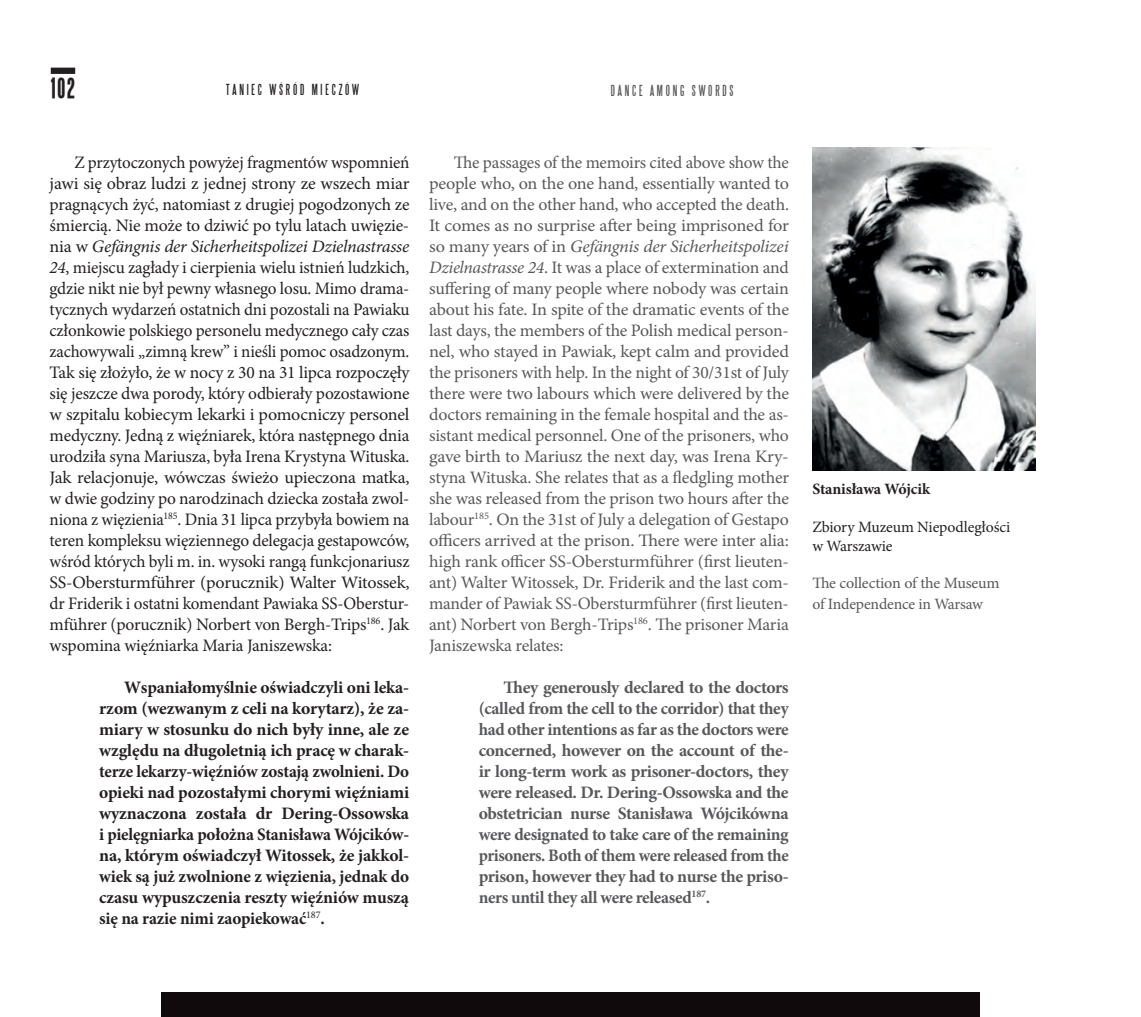
<style>
.page{position:relative;width:1141px;height:1017px;background:#fff}
.page>*{position:absolute;margin:0;border:0;box-sizing:border-box;transform-origin:0 0}
.t1{font:700 25.2px "Steelfish";color:#231f20}
.Bodytext{font:17.5px/21px "Minion Pro";letter-spacing:-.01em;color:#231f20;text-align:justify}
.Bodytext_ENG{font:17.5px/21px "Minion Pro";letter-spacing:-.01em;color:#57585a;text-align:justify}
.cytaty{font:700 17.5px/21px "Minion Pro";letter-spacing:-.01em;color:#231f20;text-align:justify}
.cytaty_ENG{font:700 17.5px/21px "Minion Pro";letter-spacing:-.02em;color:#57585a;text-align:justify}
.Bodytext_ENG-2{font:15.75px/21px "Minion Pro";letter-spacing:-.01em;color:#57585a}
.podpis_foto{font:15.75px/18.9px "Minion Pro";letter-spacing:-.005em;color:#231f20}
.podpis_foto-2{font:700 15.75px "Minion Pro";letter-spacing:-.005em;color:#231f20}
.t2{font:14px "Steelfish";letter-spacing:.2em;color:#231f20}
.t3{font:14px "Steelfish";letter-spacing:.2em;color:#57585a}
.s1{font-style:italic}
</style>
<div class="page">
<div style="left:51px;top:68px;width:24px;height:6px;background:#231f20"></div>
<div style="left:161px;top:992px;width:819px;height:25px;background:#110a0c"></div>
<img style="left:812px;top:148px;width:224px;height:322px">
<h1 class="t1" style="left:51px;top:74px;width:26px">102</h1>
<p class="t2" style="left:226px;top:82px;width:134px">TANIEC WŚRÓD MIECZÓW</p>
<p class="t3" style="left:611px;top:83px;width:124px">DANCE AMONG SWORDS</p>
<p class="Bodytext" style="left:50px;top:152px;width:361px;text-indent:25px">Z przytoczonych powyżej fragmentów wspomnień jawi się obraz ludzi z jednej strony ze wszech miar pragnących żyć, natomiast z drugiej pogodzonych ze śmiercią. Nie może to dziwić po tylu latach uwięzie&shy;nia w <span class="s1">Gefängnis der Sicherheitspolizei Dzielnastrasse 24</span>, miejscu zagłady i cierpienia wielu istnień ludzkich, gdzie nikt nie był pewny własnego losu. Mimo drama&shy;tycznych wydarzeń ostatnich dni pozostali na Pawiaku członkowie polskiego personelu medycznego cały czas zachowywali „zimną krew” i nieśli pomoc osadzonym.<br>Tak się złożyło, że w nocy z 30 na 31 lipca rozpoczęły się jeszcze dwa porody, który odbierały pozostawione w szpitalu kobiecym lekarki i pomocniczy personel medyczny. Jedną z więźniarek, która następnego dnia urodziła syna Mariusza, była Irena Krystyna Wituska.<br>Jak relacjonuje, wówczas świeżo upieczona matka, w dwie godziny po narodzinach dziecka została zwol&shy;niona z więzienia<sup>185</sup>. Dnia 31 lipca przybyła bowiem na teren kompleksu więziennego delegacja gestapowców, wśród których byli m. in. wysoki rangą funkcjonariusz SS-Obersturmführer (porucznik) Walter Witossek, dr Friderik i ostatni komendant Pawiaka SS-Oberstur&shy;mführer (porucznik) Norbert von Bergh-Trips<sup>186</sup>. Jak wspomina więźniarka Maria Janiszewska:</p>
<p class="cytaty" style="left:99px;top:677px;width:312px;text-indent:25px">Wspaniałomyślnie oświadczyli oni leka&shy;rzom (wezwanym z celi na korytarz), że za&shy;miary w stosunku do nich były inne, ale ze względu na długoletnią ich pracę w charak&shy;terze lekarzy-więźniów zostają zwolnieni. Do opieki nad pozostałymi chorymi więźniami wyznaczona została dr Dering-Ossowska i pielęgniarka położna Stanisława Wójcików&shy;na, którym oświadczył Witossek, że jakkol&shy;wiek są już zwolnione z więzienia, jednak do czasu wypuszczenia reszty więźniów muszą się na razie nimi zaopiekować<sup>187</sup>.</p>
<p class="Bodytext_ENG" style="left:429px;top:152px;width:361px;text-indent:25px">The passages of the memoirs cited above show the people who, on the one hand, essentially wanted to live, and on the other hand, who accepted the death.<br>It comes as no surprise after being imprisoned for so many years of in <span class="s1">Gefängnis der Sicherheitspolizei Dzielnastrasse 24</span>. It was a place of extermination and suffering of many people where nobody was certain about his fate. In spite of the dramatic events of the last days, the members of the Polish medical person&shy;nel, who stayed in Pawiak, kept calm and provided the prisoners with help. In the night of 30/31st of July there were two labours which were delivered by the doctors remaining in the female hospital and the as&shy;sistant medical personnel. One of the prisoners, who gave birth to Mariusz the next day, was Irena Kry&shy;styna Wituska. She relates that as a fledgling mother she was released from the prison two hours after the labour<sup>185</sup>. On the 31st of July a delegation of Gestapo officers arrived at the prison. There were inter alia: high rank officer SS-Obersturmführer (first lieuten&shy;ant) Walter Witossek, Dr. Friderik and the last com&shy;mander of Pawiak SS-Obersturmführer (first lieuten&shy;ant) Norbert von Bergh-Trips<sup>186</sup>. The prisoner Maria Janiszewska relates:</p>
<p class="cytaty_ENG" style="left:479px;top:677px;width:312px;text-indent:25px">They generously declared to the doctors (called from the cell to the corridor) that they had other intentions as far as the doctors were concerned, however on the account of the&shy;ir long-term work as prisoner-doctors, they were released. Dr. Dering-Ossowska and the obstetrician nurse Stanisława Wójcikówna were designated to take care of the remaining prisoners. Both of them were released from the prison, however they had to nurse the priso&shy;ners until they all were released<sup>187</sup>.</p>
<p class="podpis_foto-2" style="left:812px;top:478px;width:119px">Stanisława Wójcik</p>
<p class="podpis_foto" style="left:812px;top:518px;width:199px">Zbiory Muzeum Niepodległości w Warszawie</p>
<p class="Bodytext_ENG-2" style="left:812px;top:573px;width:189px">The collection of the Museum of Independence in Warsaw</p>
</div>
